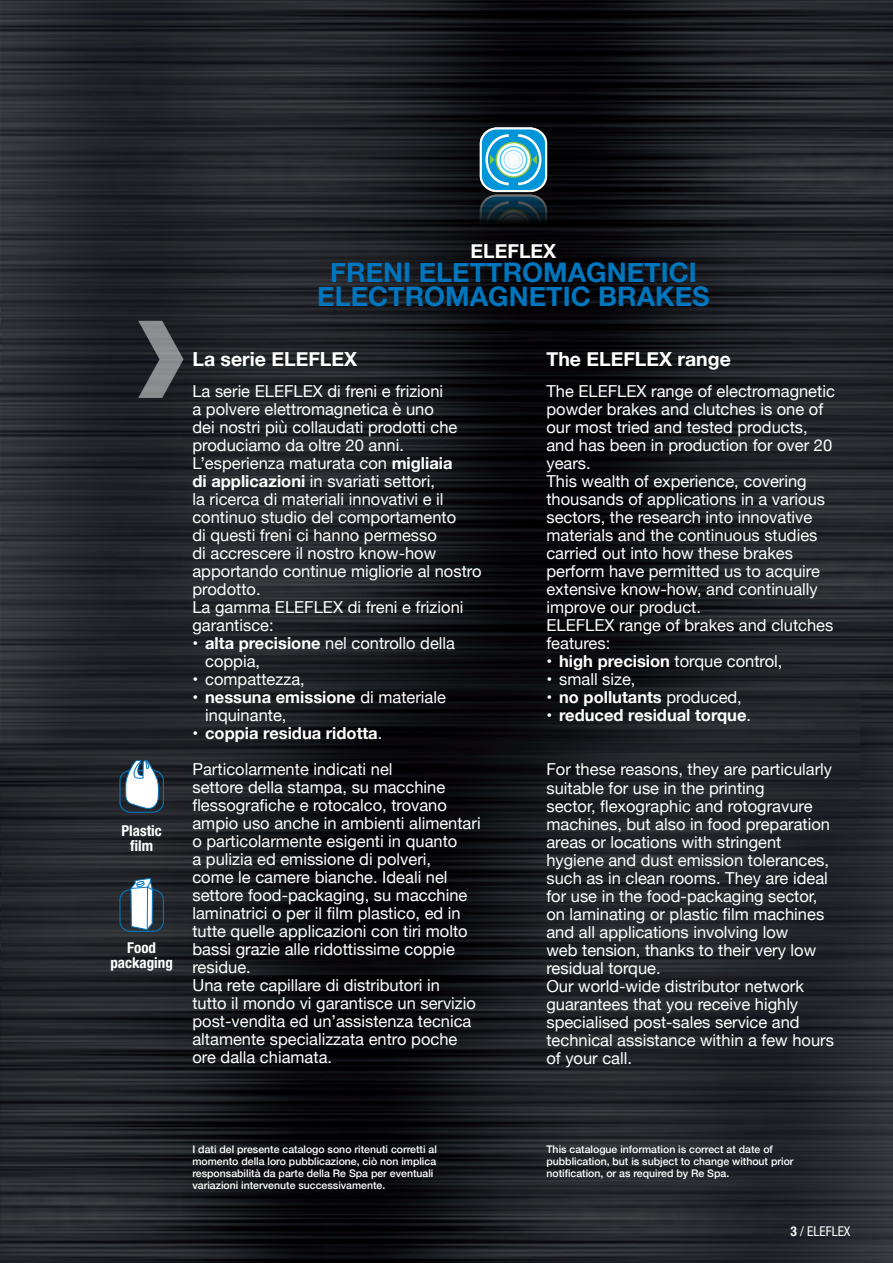
<style>
.page{position:relative;width:893px;height:1263px;background:#fff}
.page>*{position:absolute;margin:0;border:0;box-sizing:border-box;transform-origin:0 0}
.t1{font:700 27px/24px "Helvetica Neue";color:#0076be;text-align:center}
.t2{font:700 19.5px "Helvetica Neue";color:#fff}
.t3{font:16.5px/18px "Helvetica Neue";color:#fff}
.t4{font:700 16.5px "Helvetica Neue";color:#fff}
.t5{font:700 condensed 15px/15px "Helvetica Neue LT Std";color:#fff;text-align:center}
.t6{font:condensed 13.5px "Helvetica Neue LT Std";color:#fff}
.t7{font:500 10.5px/12px "Helvetica Neue";color:#fff}
.s1{font-weight:700}
.s2{font-weight:400}
</style>
<div class="page">
<img style="left:0;top:0;width:893px;height:1263px">
<svg style="left:480px;top:127px;width:67px;height:132px;background:#386678"></svg>
<svg style="left:138px;top:321px;width:45px;height:77px;background:#57585c"></svg>
<div style="left:119px;top:889px;width:45px;height:43px;border:1px solid #0076be;border-radius:10px"></div>
<svg style="left:125px;top:876px;width:34px;height:55px"></svg>
<div style="left:119px;top:770px;width:45px;height:43px;border:1px solid #0076be;border-radius:10px"></div>
<svg style="left:125px;top:758px;width:34px;height:56px"></svg>
<p class="t5" style="left:122px;top:823px;width:42px">Plastic film</p>
<p class="t5" style="left:110px;top:940px;width:64px">Food packaging</p>
<p class="t2" style="left:471px;top:236px;width:87px">ELEFLEX</p>
<h1 class="t1" style="left:317px;top:261px;width:394px">FRENI ELETTROMAGNETICI<br>ELECTROMAGNETIC BRAKES</h1>
<p class="t2" style="left:192px;top:343px;width:166px">La serie ELEFLEX</p>
<p class="t2" style="left:546px;top:343px;width:186px">The ELEFLEX range</p>
<p class="t3" style="left:192px;top:383px;width:291px">La serie ELEFLEX di freni e frizioni<br>a polvere elettromagnetica è uno<br>dei nostri più collaudati prodotti che produciamo da oltre 20 anni.<br>L’esperienza maturata con <span class="s1">migliaia<br>di applicazioni</span> in svariati settori,<br>la ricerca di materiali innovativi e il continuo studio del comportamento<br>di questi freni ci hanno permesso<br>di accrescere il nostro know-how apportando continue migliorie al nostro prodotto.<br>La gamma ELEFLEX di freni e frizioni garantisce:</p>
<p class="t3" style="left:205px;top:635px;width:251px;text-indent:-13px"><span class="s1">• alta precisione</span> nel controllo della coppia,</p>
<p class="t3" style="left:192px;top:671px;width:114px">• compattezza,</p>
<p class="t3" style="left:205px;top:689px;width:242px;text-indent:-13px"><span class="s1">• nessuna emissione</span> di materiale inquinante,</p>
<p class="t3" style="left:192px;top:716px;width:202px;line-height:36px"><span class="s1">• coppia residua ridotta</span>.<br>Particolarmente indicati nel</p>
<p class="t3" style="left:192px;top:779px;width:290px">settore della stampa, su macchine flessografiche e rotocalco, trovano ampio uso anche in ambienti alimentari o particolarmente esigenti in quanto<br>a pulizia ed emissione di polveri,<br>come le camere bianche. Ideali nel settore food-packaging, su macchine laminatrici o per il film plastico, ed in tutte quelle applicazioni con tiri molto bassi grazie alle ridottissime coppie residue.<br>Una rete capillare di distributori in<br>tutto il mondo vi garantisce un servizio post-vendita ed un’assistenza tecnica altamente specializzata entro poche ore dalla chiamata.</p>
<p class="t3" style="left:546px;top:383px;width:290px">The ELEFLEX range of electromagnetic powder brakes and clutches is one of our most tried and tested products, and has been in production for over 20 years.<br>This wealth of experience, covering thousands of applications in a various sectors, the research into innovative materials and the continuous studies carried out into how these brakes perform have permitted us to acquire extensive know-how, and continually improve our product.<br>ELEFLEX range of brakes and clutches features:</p>
<p class="t4" style="left:546px;top:649px;width:238px">• high precision <span class="s2">torque control,</span></p>
<p class="t3" style="left:546px;top:672px;width:91px">• small size,</p>
<p class="t4" style="left:546px;top:685px;width:197px">• no pollutants <span class="s2">produced,</span></p>
<p class="t4" style="left:546px;top:703px;width:206px">• reduced residual torque<span class="s2">.</span></p>
<p class="t3" style="left:546px;top:762px;width:289px">For these reasons, they are particularly suitable for use in the printing<br>sector, flexographic and rotogravure machines, but also in food preparation areas or locations with stringent hygiene and dust emission tolerances, such as in clean rooms. They are ideal for use in the food-packaging sector, on laminating or plastic film machines and all applications involving low<br>web tension, thanks to their very low residual torque.<br>Our world-wide distributor network guarantees that you receive highly specialised post-sales service and technical assistance within a few hours of your call.</p>
<p class="t7" style="left:192px;top:1142px;width:246px">I dati del presente catalogo sono ritenuti corretti al momento della loro pubblicazione, ciò non implica responsabilità da parte della Re Spa per eventuali variazioni intervenute successivamente.</p>
<p class="t7" style="left:546px;top:1142px;width:249px">This catalogue information is correct at date of pubblication, but is subject to change without prior notification, or as required by Re Spa.</p>
<p class="t6" style="left:790px;top:1223px;width:61px"><span class="s1">3</span> / ELEFLEX</p>
</div>
